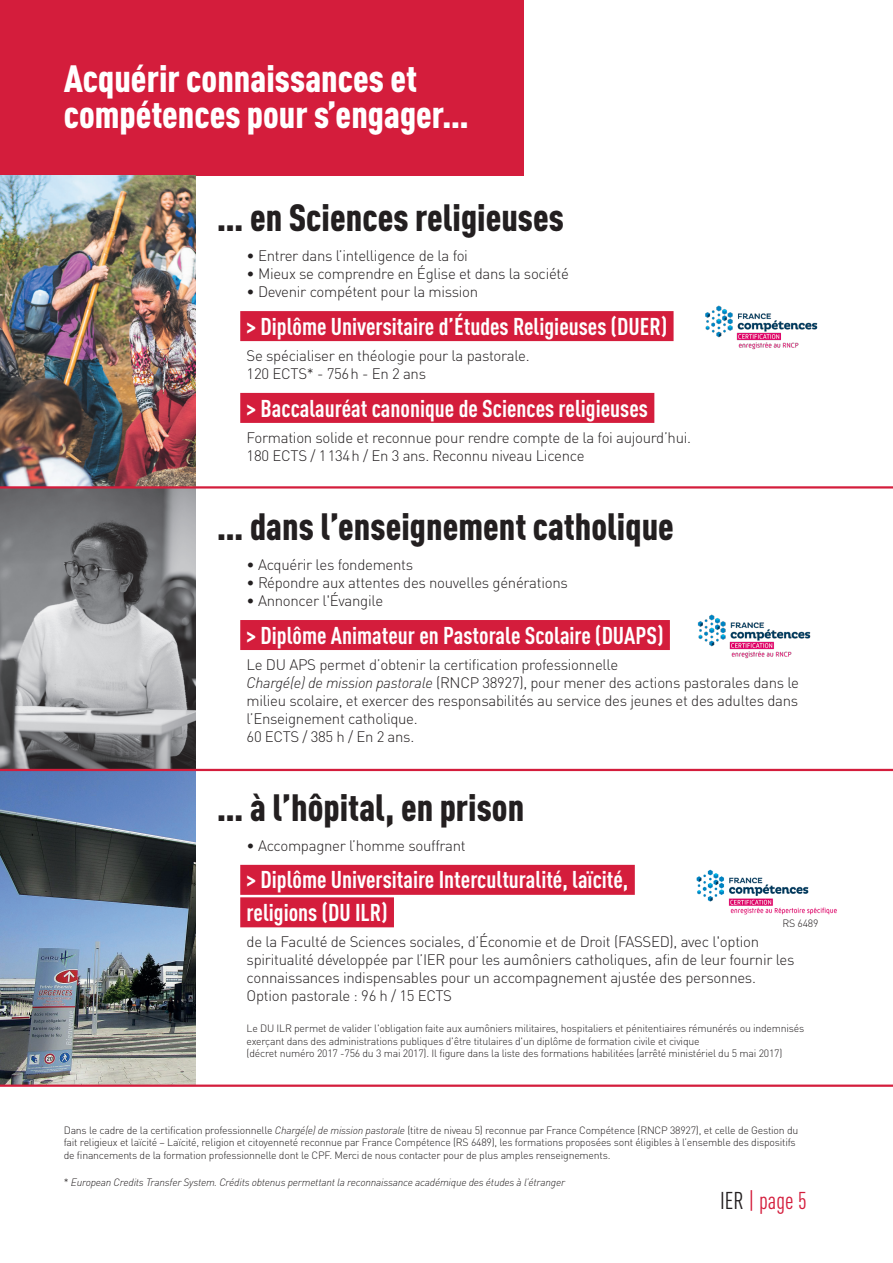
<style>
.page{position:relative;width:893px;height:1263px;background:#fff}
.page>*{position:absolute;margin:0;border:0;box-sizing:border-box;transform-origin:0 0}
.t1{font:900 condensed 37.5px "DINOT";color:#231f20}
.t2{font:900 condensed 37.5px/36px "DINOT";color:#fff}
.t3{font:700 condensed 24px/32.5px "DINOT";color:#fff}
.t4{font:condensed 24px "DINOT";color:#d41d3c}
.t5{font:300 15px/18px "DINOT";letter-spacing:-.02em;color:#231f20}
.t6{font:300 10.5px/12.6px "DINOT";letter-spacing:-.02em;color:#231f20}
.t7{font:italic 300 10.5px "DINOT";letter-spacing:-.02em;color:#231f20}
.s1{font-style:italic}
.s2{font-style:normal}
.s3{color:#231f20}
</style>
<div class="page">
<div style="left:0;top:0;width:523px;height:175px;background:#d41d3c"></div>
<img style="left:0;top:175px;width:196px;height:909px">
<img style="left:696px;top:869px;width:141px;height:46px">
<div style="left:240px;top:311px;width:434px;height:30px;background:#d41d3c"></div>
<div style="left:240px;top:393px;width:414px;height:30px;background:#d41d3c"></div>
<div style="left:240px;top:620px;width:430px;height:30px;background:#d41d3c"></div>
<div style="left:240px;top:865px;width:395px;height:30px;background:#d41d3c"></div>
<div style="left:240px;top:897px;width:154px;height:30px;background:#d41d3c"></div>
<img style="left:705px;top:305px;width:113px;height:45px">
<img style="left:697px;top:614px;width:114px;height:45px">
<hr style="left:0;top:486px;width:893px;height:2px;background:#d41d3c">
<hr style="left:0;top:769px;width:893px;height:2px;background:#d41d3c">
<hr style="left:0;top:1084px;width:893px;height:3px;background:#d41d3c">
<h1 class="t2" style="left:64px;top:61px;width:407px">Acquérir connaissances et compétences pour s’engager…</h1>
<h1 class="t1" style="left:217px;top:194px;width:349px">… en Sciences religieuses</h1>
<p class="t5" style="left:247px;top:247px;width:223px">• Entrer dans l’intelligence de la foi</p>
<p class="t5" style="left:247px;top:265px;width:324px">• Mieux se comprendre en Église et dans la société</p>
<p class="t5" style="left:247px;top:283px;width:233px">• Devenir compétent pour la mission</p>
<h2 class="t3" style="left:247px;top:310px;width:422px">&gt; Diplôme Universitaire d’Études Religieuses (DUER)</h2>
<p class="t5" style="left:247px;top:347px;width:285px">Se spécialiser en théologie pour la pastorale.<br>120 ECTS* - 756h - En 2 ans</p>
<h2 class="t3" style="left:247px;top:391px;width:403px">&gt; Baccalauréat canonique de Sciences religieuses</h2>
<p class="t5" style="left:247px;top:428px;width:446px">Formation solide et reconnue pour rendre compte de la foi aujourd’hui.<br>180 ECTS / 1134h / En 3 ans. Reconnu niveau Licence</p>
<h1 class="t1" style="left:217px;top:503px;width:459px">… dans l’enseignement catholique</h1>
<p class="t5" style="left:247px;top:556px;width:168px">• Acquérir les fondements</p>
<p class="t5" style="left:247px;top:574px;width:323px">• Répondre aux attentes des nouvelles générations</p>
<p class="t5" style="left:247px;top:592px;width:138px">• Annoncer l'Évangile</p>
<h2 class="t3" style="left:247px;top:618px;width:418px">&gt; Diplôme Animateur en Pastorale Scolaire (DUAPS)</h2>
<p class="t5" style="left:247px;top:656px;width:554px">Le DU APS permet d’obtenir la certification professionnelle<br><span class="s1">Chargé(e) de mission pastorale</span> (RNCP 38927), pour mener des actions pastorales dans le milieu scolaire, et exercer des responsabilités au service des jeunes et des adultes dans l’Enseignement catholique.<br>60 ECTS / 385 h / En 2 ans.</p>
<h1 class="t1" style="left:217px;top:784px;width:309px">… à l’hôpital, en prison</h1>
<p class="t5" style="left:247px;top:837px;width:221px">• Accompagner l’homme souffrant</p>
<h2 class="t3" style="left:247px;top:863px;width:383px">&gt; Diplôme Universitaire Interculturalité, laïcité, religions (DU ILR)</h2>
<p class="t5" style="left:247px;top:933px;width:549px">de la Faculté de Sciences sociales, d’Économie et de Droit (FASSED), avec l'option spiritualité développée par l’IER pour les aumôniers catholiques, afin de leur fournir les connaissances indispensables pour un accompagnement ajustée des personnes.<br>Option pastorale : 96 h / 15 ECTS</p>
<p class="t6" style="left:247px;top:1022px;width:559px">Le DU ILR permet de valider l'obligation faite aux aumôniers militaires, hospitaliers et pénitentiaires rémunérés ou indemnisés exerçant dans des administrations publiques d'être titulaires d'un diplôme de formation civile et civique<br>(décret numéro 2017 -756 du 3 mai 2017). Il figure dans la liste des formations habilitées (arrêté ministériel du 5 mai 2017)</p>
<p class="t6" style="left:782px;top:917px;width:38px">RS 6489</p>
<p class="t6" style="left:64px;top:1123px;width:736px">Dans le cadre de la certification professionnelle <span class="s1">Chargé(e) de mission pastorale</span> (titre de niveau 5) reconnue par France Compétence (RNCP 38927), et celle de Gestion du fait religieux et laïcité – Laïcité, religion et citoyenneté reconnue par France Compétence (RS 6489), les formations proposées sont éligibles à l’ensemble des dispositifs de financements de la formation professionnelle dont le CPF. Merci de nous contacter pour de plus amples renseignements.</p>
<p class="t7" style="left:64px;top:1176px;width:503px"><span class="s2">*</span> European Credits Transfer System. Crédits obtenus permettant la reconnaissance académique des études à l’étranger</p>
<h2 class="t4" style="left:720px;top:1186px;width:88px"><span class="s3">IER</span> | page 5</h2>
</div>
